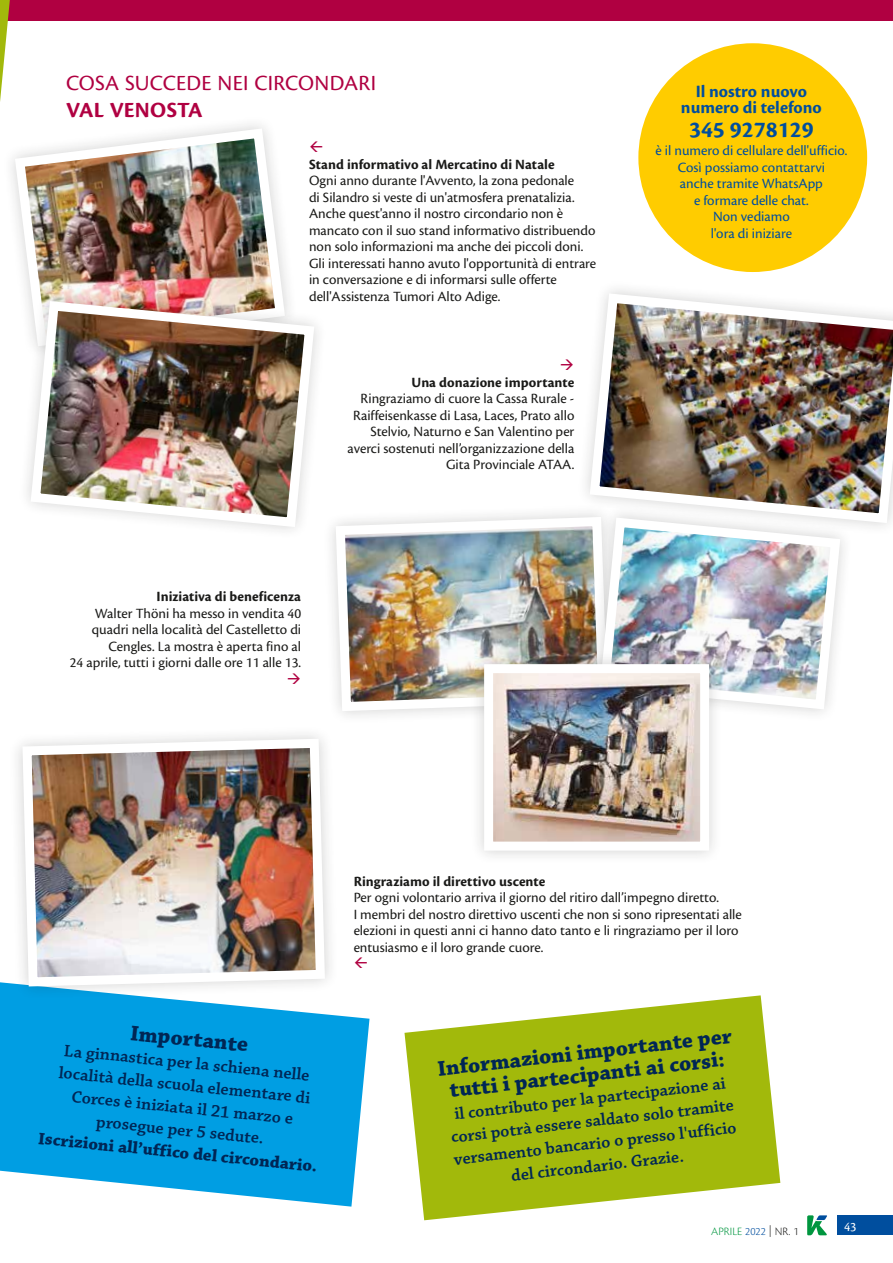
<style>
.page{position:relative;width:893px;height:1263px;background:#fff}
.page>*{position:absolute;margin:0;border:0;box-sizing:border-box;transform-origin:0 0}
.t1{font:700 24px "Cronos Pro";color:#004e9e}
.t2{font:22.5px "Cronos Pro";letter-spacing:.01em;color:#b00041}
.t3{font:700 22.5px "Cronos Pro";letter-spacing:.005em;color:#b00041}
.t4{font:700 22.35px/22.5px "Chaparral Pro";color:#002655;text-align:center}
.t5{font:700 18px/16.5px "Cronos Pro";color:#004e9e;text-align:center}
.t6{font:600 17.55px/22.5px "Chaparral Pro";color:#002655;text-align:center}
.t7{font:700 17.55px "Chaparral Pro";color:#002655}
.t8{font:14.7px/16.5px "Cronos Pro";color:#1a1a18}
.t9{font:14.7px/16.5px "Cronos Pro";color:#004e9e;text-align:center}
.t10{font:700 14.7px "Cronos Pro";letter-spacing:.005em;color:#1a1a18}
.t11{font:13.5px "Cronos Pro";color:#fff}
.t12{font:300 11.7px "Cronos Pro";color:#00963f}
.s1{color:#004e9e}
.s2{color:#1a1a18}
</style>
<div class="page">
<div style="left:0;top:0;width:893px;height:21px;background:#b00041"></div>
<svg style="left:0;top:0;width:10px;height:102px"></svg>
<svg style="left:404px;top:995px;width:376px;height:225px;fill:#a2b90b"></svg>
<svg style="left:0;top:982px;width:369px;height:224px;background:#21aae6"></svg>
<div style="left:638px;top:43px;width:229px;height:229px;background:#fc0;border-radius:50%"></div>
<img style="left:11px;top:124px;width:276px;height:164px">
<div style="left:17px;top:288px;width:311px;height:253px;background:#1a1a18;opacity:.2"></div>
<img style="left:26px;top:296px;width:293px;height:236px">
<img style="left:586px;top:289px;width:307px;height:238px">
<div style="left:322px;top:503px;width:299px;height:222px;background:#fff"></div>
<img style="left:332px;top:513px;width:255px;height:203px">
<div style="left:587px;top:504px;width:267px;height:219px;background:#1a1a18;opacity:.2"></div>
<img style="left:595px;top:513px;width:250px;height:201px">
<div style="left:470px;top:650px;width:253px;height:215px;background:#1a1a18;opacity:.2"></div>
<img style="left:494px;top:674px;width:205px;height:166px">
<div style="left:484px;top:664px;width:225px;height:186px;border:9px solid #fff"></div>
<div style="left:9px;top:725px;width:330px;height:275px;background:#1a1a18;opacity:.2"></div>
<img style="left:18px;top:734px;width:312px;height:257px">
<div style="left:838px;top:1215px;width:55px;height:20px;background:#004e9e"></div>
<svg style="left:807px;top:1215px;width:20px;height:20px"></svg>
<h2 class="t2" style="left:66px;top:70px;width:312px">COSA SUCCEDE NEI CIRCONDARI</h2>
<h2 class="t3" style="left:66px;top:97px;width:138px">VAL VENOSTA</h2>
<p class="t10" style="left:309px;top:156px;width:247px">Stand informativo al Mercatino di Natale</p>
<p class="t8" style="left:309px;top:172px;width:289px">Ogni anno durante l'Avvento, la zona pedonale<br>di Silandro si veste di un'atmosfera prenatalizia.<br>Anche quest'anno il nostro circondario non è mancato con il suo stand informativo distribuendo non solo informazioni ma anche dei piccoli doni.<br>Gli interessati hanno avuto l'opportunità di entrare in conversazione e di informarsi sulle offerte dell'Assistenza Tumori Alto Adige.</p>
<p class="t10" style="left:412px;top:374px;width:164px">Una donazione importante</p>
<p class="t8" style="left:348px;top:390px;width:228px;text-align:right">Ringraziamo di cuore la Cassa Rurale - Raiffeisenkasse di Lasa, Laces, Prato allo Stelvio, Naturno e San Valentino per averci sostenuti nell’organizzazione della Gita Provinciale ATAA.</p>
<p class="t10" style="left:156px;top:588px;width:146px">Iniziativa di beneficenza</p>
<p class="t8" style="left:70px;top:605px;width:233px;text-align:right">Walter Thöni ha messo in vendita 40 quadri nella località del Castelletto di Cengles. La mostra è aperta fino al<br>24 aprile, tutti i giorni dalle ore 11 alle 13.</p>
<p class="t5" style="left:681px;top:83px;width:142px">Il nostro nuovo numero di telefono</p>
<h1 class="t1" style="left:689px;top:116px;width:126px">345 9278129</h1>
<p class="t9" style="left:655px;top:142px;width:193px">è il numero di cellulare dell'ufficio.<br>Così possiamo contattarvi<br>anche tramite WhatsApp<br>e formare delle chat.<br>Non vediamo<br>l'ora di iniziare</p>
<h3 class="t4" style="left:132px;top:1022px;width:120px;rotate:6deg">Importante</h3>
<p class="t6" style="left:63px;top:1039px;width:254px;rotate:6deg">La ginnastica per la schiena nelle località della scuola elementare di<br>Corces è iniziata il 21 marzo e prosegue per 5 sedute.</p>
<p class="t7" style="left:40px;top:1127px;width:282px;rotate:6deg">Iscrizioni all’uffico del circondario.</p>
<p class="t10" style="left:354px;top:873px;width:193px">Ringraziamo il direttivo uscente</p>
<p class="t8" style="left:354px;top:889px;width:390px">Per ogni volontario arriva il giorno del ritiro dall’impegno diretto.<br>I membri del nostro direttivo uscenti che non si sono ripresentati alle elezioni in questi anni ci hanno dato tanto e li ringraziamo per il loro entusiasmo e il loro grande cuore.</p>
<h3 class="t4" style="left:437px;top:1057px;width:297px;rotate:-6deg">Informazioni importante per tutti i partecipanti ai corsi:</h3>
<p class="t6" style="left:448px;top:1103px;width:286px;rotate:-6deg">il contributo per la partecipazione ai corsi potrà essere saldato solo tramite versamento bancario o presso l'ufficio del circondario. Grazie.</p>
<p class="t12" style="left:711px;top:1224px;width:89px">APRILE <span class="s1">2022</span> <span class="s2">| NR. 1</span></p>
<p class="t11" style="left:844px;top:1219px;width:14px">43</p>
</div>
